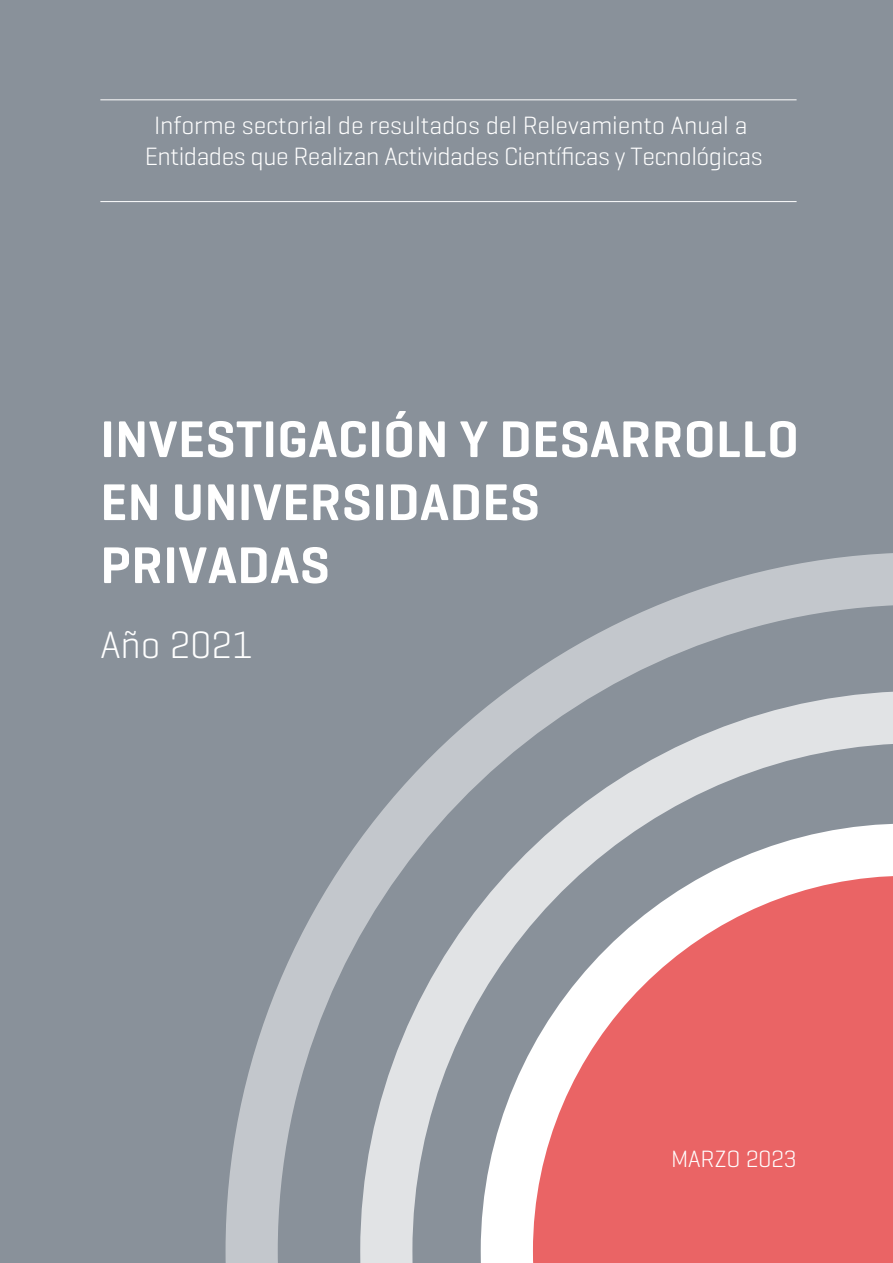
<style>
.page{position:relative;width:893px;height:1263px;background:#89919a}
.page>*{position:absolute;margin:0;border:0;box-sizing:border-box;transform-origin:0 0}
.t1{font:600 52.5px/63px "Geogrotesque";letter-spacing:.01em;color:#fff}
.t2{font:300 38.85px "Geogrotesque";color:#fff}
.t3{font:300 25.5px/30.6px "Geogrotesque";letter-spacing:-.02em;color:#fff;text-align:center}
.t4{font:300 24px "Geogrotesque";letter-spacing:-.005em;color:#fff}
</style>
<div class="page">
<svg style="left:226px;top:553px;width:667px;height:710px"></svg>
<svg style="left:360px;top:691px;width:533px;height:572px"></svg>
<hr style="left:100px;top:201px;width:697px;height:1px;background:#fff">
<hr style="left:100px;top:99px;width:697px;height:1px;background:#fff">
<p class="t3" style="left:145px;top:109px;width:619px">Informe sectorial de resultados del Relevamiento Anual a<br>Entidades que Realizan Actividades Científicas y Tecnológicas</p>
<h1 class="t1" style="left:100px;top:407px;width:700px">INVESTIGACIÓN Y DESARROLLO<br>EN UNIVERSIDADES<br>PRIVADAS</h1>
<h2 class="t2" style="left:100px;top:621px;width:154px">Año 2021</h2>
<p class="t4" style="left:671px;top:1143px;width:127px">MARZO 2023</p>
</div>
